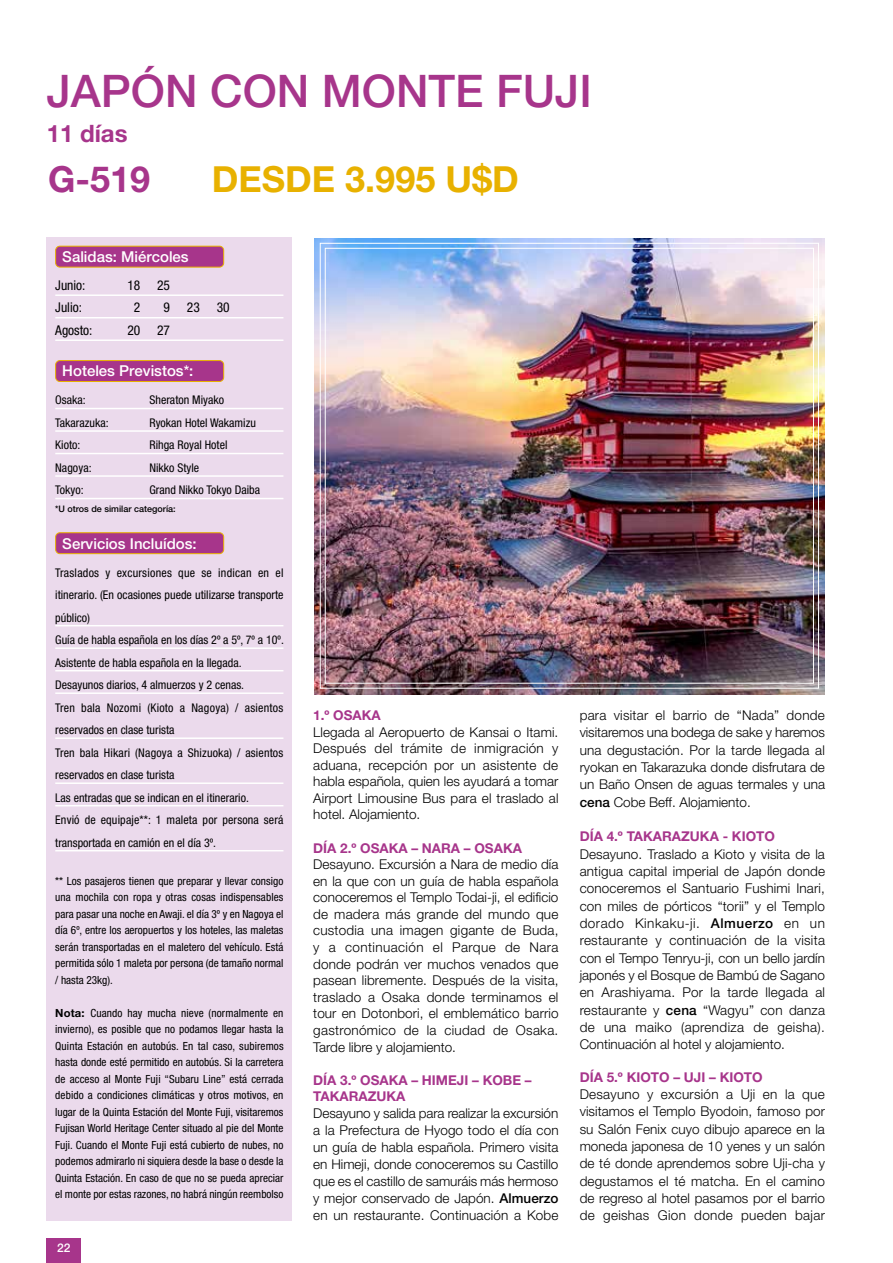
<style>
.page{position:relative;width:893px;height:1263px;background:#fff}
.page>*{position:absolute;margin:0;border:0;box-sizing:border-box;transform-origin:0 0}
.t1{font:500 45px "Helvetica Neue LT Std";color:#a7358b}
.t2{font:700 36px "Helvetica Neue LT Std";color:#e8b100}
.t3{font:700 36px "Helvetica Neue LT Std";color:#a7358b}
.t4{font:700 24px "Helvetica Neue LT Std";color:#a7358b}
.t5{font:500 15px "Helvetica Neue LT Std";color:#fff}
.t6{font:300 13.5px/17.4px "Helvetica Neue LT Std";letter-spacing:.005em;color:#000;text-align:justify}
.t7{font:700 13.5px/16.6px "Helvetica Neue LT Std";color:#a7358b}
.t8{font:condensed 13.5px "Helvetica Neue LT Std";color:#000}
.t9{font:condensed 12px/22.5px "Helvetica Neue LT Std";color:#000}
.t10{font:500 12px "Helvetica Neue LT Std";color:#fff}
.t11{font:condensed 11.25px/16.5px "Helvetica Neue LT Std";color:#000;text-align:justify}
.t12{font:500 9px "Helvetica Neue LT Std";color:#000}
.s1{font-weight:700;font-stretch:normal}
.s2{font-weight:500}
</style>
<div class="page">
<div style="left:47px;top:1239px;width:34px;height:24px;background:#a7358b"></div>
<div style="left:47px;top:237px;width:245px;height:983px;background:#ebdaec"></div>
<hr style="left:55px;top:294px;width:228px;height:2px;background:#fff">
<hr style="left:55px;top:317px;width:228px;height:1px;background:#fff">
<hr style="left:55px;top:339px;width:228px;height:2px;background:#fff">
<hr style="left:55px;top:408px;width:228px;height:1px;background:#fff">
<hr style="left:55px;top:430px;width:228px;height:2px;background:#fff">
<hr style="left:55px;top:453px;width:228px;height:1px;background:#fff">
<hr style="left:55px;top:475px;width:228px;height:2px;background:#fff">
<hr style="left:55px;top:498px;width:228px;height:1px;background:#fff">
<hr style="left:55px;top:625px;width:228px;height:1px;background:#fff">
<hr style="left:55px;top:647px;width:228px;height:2px;background:#fff">
<hr style="left:55px;top:670px;width:228px;height:1px;background:#fff">
<hr style="left:55px;top:692px;width:228px;height:2px;background:#fff">
<hr style="left:55px;top:737px;width:228px;height:2px;background:#fff">
<hr style="left:55px;top:782px;width:228px;height:2px;background:#fff">
<hr style="left:55px;top:805px;width:228px;height:1px;background:#fff">
<hr style="left:55px;top:850px;width:228px;height:1px;background:#fff">
<div style="left:56px;top:246px;width:168px;height:21px;background:#a7358b;border-radius:4px"></div>
<div style="left:55px;top:246px;width:169px;height:21px;border:1px solid #e8b100;border-radius:4px"></div>
<div style="left:56px;top:361px;width:168px;height:20px;background:#a7358b;border-radius:4px"></div>
<div style="left:55px;top:360px;width:169px;height:22px;border:1px solid #e8b100;border-radius:4px"></div>
<div style="left:56px;top:533px;width:168px;height:21px;background:#a7358b;border-radius:4px"></div>
<div style="left:55px;top:532px;width:169px;height:22px;border:1px solid #e8b100;border-radius:4px"></div>
<img style="left:314px;top:238px;width:510px;height:456px">
<img style="left:319px;top:242px;width:500px;height:447px">
<h1 class="t1" style="left:47px;top:64px;width:547px">JAPÓN CON MONTE FUJI</h1>
<h3 class="t4" style="left:47px;top:119px;width:82px">11 días</h3>
<h2 class="t3" style="left:48px;top:157px;width:104px">G-519</h2>
<h2 class="t2" style="left:212px;top:157px;width:308px">DESDE 3.995 U$D</h2>
<p class="t5" style="left:62px;top:248px;width:128px">Salidas: Miércoles</p>
<p class="t8" style="left:55px;top:277px;width:32px">Junio:</p>
<p class="t8" style="left:127px;top:277px;width:44px">18 25</p>
<p class="t8" style="left:55px;top:300px;width:28px">Julio:</p>
<p class="t8" style="left:134px;top:300px;width:8px">2</p>
<p class="t8" style="left:164px;top:300px;width:68px">9 23 30</p>
<p class="t8" style="left:55px;top:322px;width:39px">Agosto:</p>
<p class="t8" style="left:127px;top:322px;width:44px">20 27</p>
<p class="t5" style="left:62px;top:362px;width:133px">Hoteles Previstos*:</p>
<p class="t9" style="left:55px;top:389px;width:32px">Osaka:</p>
<p class="t9" style="left:150px;top:389px;width:76px">Sheraton Miyako</p>
<p class="t9" style="left:55px;top:411px;width:55px">Takarazuka:</p>
<p class="t9" style="left:150px;top:411px;width:108px">Ryokan Hotel Wakamizu</p>
<p class="t9" style="left:55px;top:434px;width:27px">Kioto:</p>
<p class="t9" style="left:150px;top:434px;width:79px">Rihga Royal Hotel</p>
<p class="t9" style="left:55px;top:456px;width:38px">Nagoya:</p>
<p class="t9" style="left:150px;top:456px;width:51px">Nikko Style</p>
<p class="t9" style="left:55px;top:479px;width:30px">Tokyo:</p>
<p class="t9" style="left:150px;top:479px;width:112px">Grand Nikko Tokyo Daiba</p>
<p class="t12" style="left:55px;top:503px;width:122px">*U otros de similar categoría:</p>
<p class="t5" style="left:62px;top:534px;width:136px">Servicios Incluídos:</p>
<p class="t9" style="left:55px;top:561px;width:230px">Traslados y excursiones que se indican en el itinerario. (En ocasiones puede utilizarse transporte público)<br>Guía de habla española en los días 2º a 5º, 7º a 10º.<br>Asistente de habla española en la llegada.<br>Desayunos diarios, 4 almuerzos y 2 cenas.<br>Tren bala Nozomi (Kioto a Nagoya) / asientos reservados en clase turista<br>Tren bala Hikari (Nagoya a Shizuoka) / asientos reservados en clase turista<br>Las entradas que se indican en el itinerario.<br>Envió de equipaje**: 1 maleta por persona será transportada en camión en el día 3º.</p>
<p class="t11" style="left:55px;top:872px;width:230px">** Los pasajeros tienen que preparar y llevar consigo una mochila con ropa y otras cosas indispensables para pasar una noche en Awaji. el día 3º y en Nagoya el día 6º, entre los aeropuertos y los hoteles, las maletas serán transportadas en el maletero del vehículo. Está permitida sólo 1 maleta por persona (de tamaño normal / hasta 23kg).</p>
<p class="t11" style="left:55px;top:1004px;width:230px"><span class="s1">Nota:</span> Cuando hay mucha nieve (normalmente en invierno), es posible que no podamos llegar hasta la Quinta Estación en autobús. En tal caso, subiremos hasta donde esté permitido en autobús. Si la carretera de acceso al Monte Fuji “Subaru Line” está cerrada debido a condiciones climáticas y otros motivos, en lugar de la Quinta Estación del Monte Fuji, visitaremos Fujisan World Heritage Center situado al pie del Monte Fuji. Cuando el Monte Fuji está cubierto de nubes, no podemos admirarlo ni siquiera desde la base o desde la Quinta Estación. En caso de que no se pueda apreciar el monte por estas razones, no habrá ningún reembolso</p>
<p class="t10" style="left:57px;top:1240px;width:15px">22</p>
<p class="t7" style="left:313px;top:706px;width:69px">1.º OSAKA</p>
<p class="t6" style="left:313px;top:723px;width:247px;line-height:16.6px">Llegada al Aeropuerto de Kansai o Itami.<br>Después del trámite de inmigración y aduana, recepción por un asistente de habla española, quien les ayudará a tomar Airport Limousine Bus para el traslado al hotel. Alojamiento.</p>
<p class="t7" style="left:313px;top:839px;width:210px">DÍA 2.º OSAKA – NARA – OSAKA</p>
<p class="t6" style="left:313px;top:856px;width:247px;line-height:16.6px">Desayuno. Excursión a Nara de medio día en la que con un guía de habla española conoceremos el Templo Todai-ji, el edificio de madera más grande del mundo que custodia una imagen gigante de Buda, y a continuación el Parque de Nara donde podrán ver muchos venados que pasean libremente. Después de la visita, traslado a Osaka donde terminamos el tour en Dotonbori, el emblemático barrio gastronómico de la ciudad de Osaka.<br>Tarde libre y alojamiento.</p>
<p class="t7" style="left:313px;top:1071px;width:220px">DÍA 3.º OSAKA – HIMEJI – KOBE –<br>TAKARAZUKA</p>
<p class="t6" style="left:313px;top:1105px;width:247px;line-height:17px">Desayuno y salida para realizar la excursión a la Prefectura de Hyogo todo el día con un guía de habla española. Primero visita en Himeji, donde conoceremos su Castillo que es el castillo de samuráis más hermoso y mejor conservado de Japón. <span class="s2">Almuerzo </span>en un restaurante. Continuación a Kobe</p>
<p class="t6" style="left:580px;top:706px;width:247px">para visitar el barrio de “Nada” donde visitaremos una bodega de sake y haremos una degustación. Por la tarde llegada al ryokan en Takarazuka donde disfrutara de un Baño Onsen de aguas termales y una <span class="s2">cena</span> Cobe Beff. Alojamiento.</p>
<p class="t7" style="left:580px;top:828px;width:197px">DÍA 4.º TAKARAZUKA - KIOTO</p>
<p class="t6" style="left:580px;top:845px;width:247px">Desayuno. Traslado a Kioto y visita de la antigua capital imperial de Japón donde conoceremos el Santuario Fushimi Inari, con miles de pórticos “torii” y el Templo dorado Kinkaku-ji. <span class="s2">Almuerzo</span> en un restaurante y continuación de la visita con el Tempo Tenryu-ji, con un bello jardín japonés y el Bosque de Bambú de Sagano en Arashiyama. Por la tarde llegada al restaurante y <span class="s2">cena</span> “Wagyu” con danza de una maiko (aprendiza de geisha).<br>Continuación al hotel y alojamiento.</p>
<p class="t7" style="left:580px;top:1068px;width:184px">DÍA 5.º KIOTO – UJI – KIOTO</p>
<p class="t6" style="left:580px;top:1085px;width:247px">Desayuno y excursión a Uji en la que visitamos el Templo Byodoin, famoso por su Salón Fenix cuyo dibujo aparece en la moneda japonesa de 10 yenes y un salón de té donde aprendemos sobre Uji-cha y degustamos el té matcha. En el camino de regreso al hotel pasamos por el barrio de geishas Gion donde pueden bajar</p>
</div>
